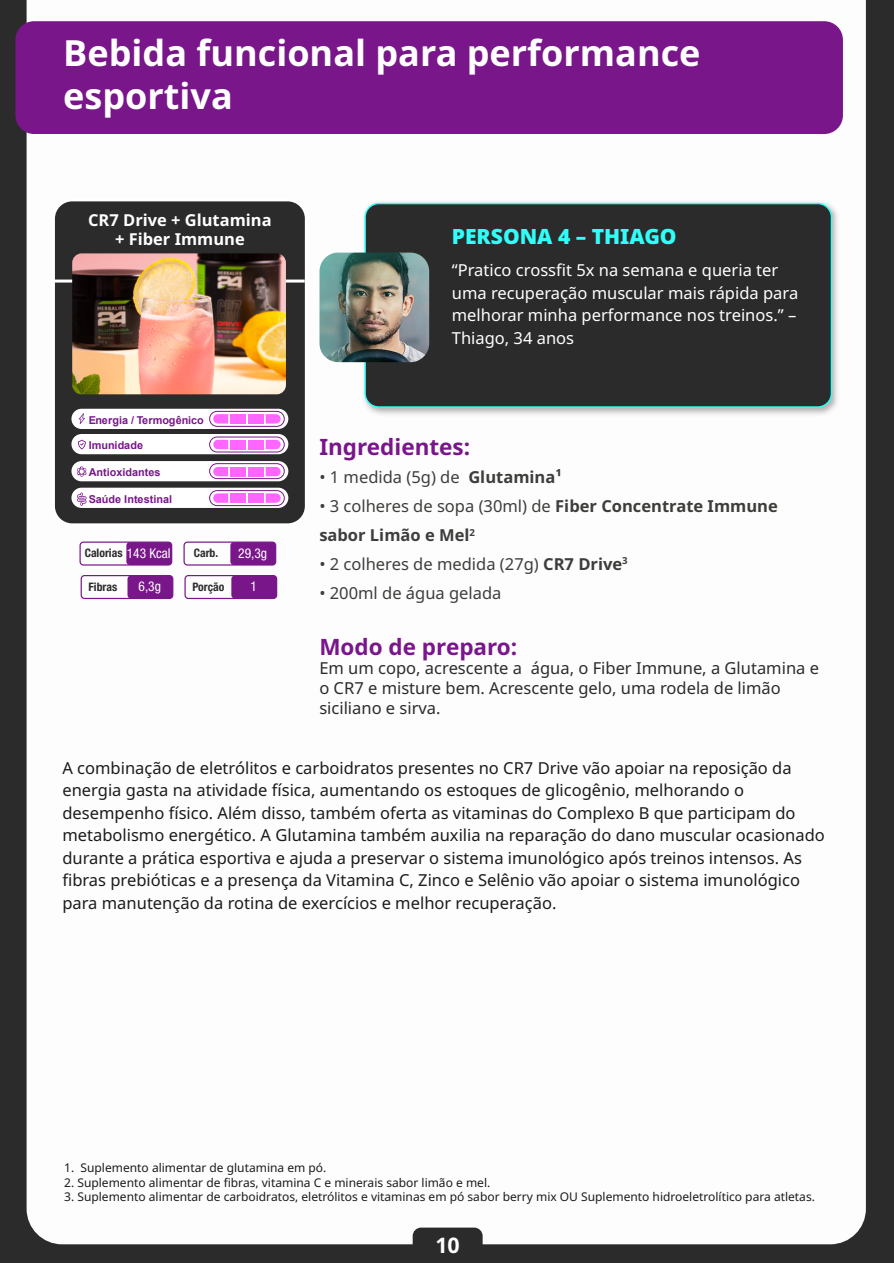
<style>
.page{position:relative;width:894px;height:1263px;background:#fff}
.page>*{position:absolute;margin:0;border:0;box-sizing:border-box;transform-origin:0 0}
.t1{font:700 36px/43.2px "Noto Sans";color:#fff}
.t2{font:700 22.5px "Noto Sans";color:#78168a}
.t3{font:700 21.45px "Noto Sans";color:#fff}
.t4{font:900 21px "Noto Sans";color:#30fff9}
.t5{font:16.5px/22.5px "Noto Sans";color:#1b1b1b}
.t6{font:16.5px/22.5px "Noto Sans";color:#fff}
.t7{font:16.5px/19.8px "Noto Sans";color:#2b2b2b}
.t8{font:16.5px "Noto Sans";color:#3d3d3b}
.t9{font:700 16.5px/28.8px "Noto Sans";color:#3d3d3b}
.t10{font:700 16.5px/19.6px "Noto Sans";color:#fff;text-align:center}
.t11{font:condensed 13.5px "Helvetica Neue LT Std";color:#fff}
.t12{font:12px "Noto Sans";color:#1b1b1b}
.t13{font:700 condensed 11.7px "Helvetica Neue LT Std";color:#2b2b2b}
.t14{font:700 10.8px "Arial";color:#78168a}
.s1{font-weight:700}
.s2{font-weight:400}
</style>
<div class="page">
<div style="left:0;top:0;width:893px;height:1263px;background:#2b2b2b"></div>
<div style="left:27px;top:0;width:838px;height:1244px;background:#fdfdfd"></div>
<div style="left:412px;top:1227px;width:70px;height:34px;background:#2b2b2b;border-radius:8px"></div>
<img style="left:358px;top:196px;width:486px;height:225px">
<div style="left:365px;top:204px;width:466px;height:203px;background:#2b2b2b;border-radius:14px"></div>
<div style="left:364px;top:203px;width:467px;height:205px;border:1px solid #30fff9;border-radius:14px"></div>
<img style="left:319px;top:253px;width:110px;height:109px">
<div style="left:127px;top:575px;width:46px;height:23px;background:#78168a;border-radius:3px"></div>
<div style="left:81px;top:575px;width:92px;height:24px;border:1px solid #78168a;border-radius:3px"></div>
<div style="left:230px;top:542px;width:45px;height:23px;background:#78168a;border-radius:3px"></div>
<div style="left:183px;top:541px;width:93px;height:24px;border:1px solid #78168a;border-radius:3px"></div>
<div style="left:126px;top:542px;width:46px;height:23px;background:#78168a;border-radius:3px"></div>
<div style="left:79px;top:541px;width:93px;height:24px;border:1px solid #78168a;border-radius:3px"></div>
<div style="left:231px;top:575px;width:45px;height:23px;background:#78168a;border-radius:3px"></div>
<div style="left:184px;top:575px;width:93px;height:24px;border:1px solid #78168a;border-radius:3px"></div>
<div style="left:53px;top:200px;width:253px;height:325px;background:#2b2b2b;border-radius:19px"></div>
<div style="left:52px;top:198px;width:256px;height:328px;border:3px solid #fff;border-radius:19px"></div>
<div style="left:71px;top:409px;width:217px;height:20px;background:#fff;border-radius:10px"></div>
<div style="left:209px;top:411px;width:75px;height:16px;border:1px solid #78168a;border-radius:7px"></div>
<svg style="left:79px;top:413px;width:6px;height:11px"></svg>
<svg style="left:213px;top:414px;width:15px;height:9px"></svg>
<svg style="left:265px;top:414px;width:15px;height:9px"></svg>
<div style="left:247px;top:414px;width:16px;height:9px;background:#f6f"></div>
<div style="left:230px;top:414px;width:16px;height:9px;background:#f6f"></div>
<div style="left:71px;top:461px;width:217px;height:20px;background:#fff;border-radius:10px"></div>
<div style="left:209px;top:463px;width:75px;height:16px;border:1px solid #78168a;border-radius:7px"></div>
<svg style="left:77px;top:466px;width:9px;height:11px"></svg>
<svg style="left:213px;top:467px;width:15px;height:9px"></svg>
<svg style="left:265px;top:467px;width:15px;height:9px"></svg>
<div style="left:247px;top:467px;width:16px;height:9px;background:#f6f"></div>
<div style="left:230px;top:467px;width:16px;height:9px;background:#f6f"></div>
<div style="left:71px;top:488px;width:217px;height:20px;background:#fff;border-radius:10px"></div>
<div style="left:209px;top:490px;width:75px;height:16px;border:1px solid #78168a;border-radius:7px"></div>
<svg style="left:77px;top:492px;width:9px;height:14px"></svg>
<svg style="left:213px;top:493px;width:15px;height:10px"></svg>
<svg style="left:265px;top:493px;width:15px;height:10px"></svg>
<div style="left:247px;top:493px;width:16px;height:10px;background:#f6f"></div>
<div style="left:230px;top:493px;width:16px;height:10px;background:#f6f"></div>
<div style="left:71px;top:434px;width:217px;height:20px;background:#fff;border-radius:10px"></div>
<div style="left:209px;top:436px;width:75px;height:16px;border:1px solid #78168a;border-radius:7px"></div>
<svg style="left:78px;top:439px;width:8px;height:10px"></svg>
<svg style="left:213px;top:440px;width:15px;height:9px"></svg>
<svg style="left:265px;top:440px;width:15px;height:9px"></svg>
<div style="left:247px;top:440px;width:16px;height:9px;background:#f6f"></div>
<div style="left:230px;top:440px;width:16px;height:9px;background:#f6f"></div>
<hr style="left:53px;top:279px;width:251px;height:3px;background:#fff">
<img style="left:72px;top:253px;width:214px;height:141px">
<div style="left:15px;top:21px;width:827px;height:113px;background:#78168a;border-radius:19px"></div>
<h1 class="t1" style="left:63px;top:32px;width:638px">Bebida funcional para performance esportiva</h1>
<p class="t10" style="left:88px;top:210px;width:185px">CR7 Drive + Glutamina + Fiber Immune</p>
<p class="t14" style="left:89px;top:412px;width:117px">Energia / Termogênico</p>
<p class="t14" style="left:89px;top:438px;width:56px">Imunidade</p>
<p class="t14" style="left:89px;top:464px;width:73px">Antioxidantes</p>
<p class="t14" style="left:89px;top:491px;width:85px">Saúde Intestinal</p>
<p class="t11" style="left:127px;top:545px;width:45px">143 Kcal</p>
<p class="t11" style="left:238px;top:545px;width:30px">29,3g</p>
<p class="t11" style="left:138px;top:578px;width:24px">6,3g</p>
<p class="t13" style="left:192px;top:579px;width:33px">Porção</p>
<p class="t11" style="left:250px;top:578px;width:8px">1</p>
<p class="t13" style="left:85px;top:546px;width:39px">Calorias</p>
<p class="t13" style="left:194px;top:546px;width:26px">Carb.</p>
<p class="t13" style="left:88px;top:579px;width:30px">Fibras</p>
<p class="t4" style="left:451px;top:224px;width:226px">PERSONA 4 – THIAGO</p>
<p class="t6" style="left:451px;top:259px;width:348px">“Pratico crossfit 5x na semana e queria ter uma recuperação muscular mais rápida para melhorar minha performance nos treinos.” – Thiago, 34 anos</p>
<h2 class="t2" style="left:319px;top:434px;width:152px">Ingredientes:</h2>
<p class="t8" style="left:319px;top:468px;width:244px">• 1 medida (5g) de <span class="s1">Glutamina¹</span></p>
<p class="t9" style="left:319px;top:492px;width:460px"><span class="s2">• 3 colheres de sopa (30ml) de</span> Fiber Concentrate Immune sabor Limão e Mel<sup>2</sup></p>
<p class="t8" style="left:319px;top:554px;width:310px">• 2 colheres de medida (27g) <span class="s1">CR7 Drive</span><sup>3</sup></p>
<p class="t8" style="left:319px;top:583px;width:184px">• 200ml de água gelada</p>
<h2 class="t2" style="left:319px;top:633px;width:199px">Modo de preparo:</h2>
<p class="t7" style="left:319px;top:659px;width:501px">Em um copo, acrescente a água, o Fiber Immune, a Glutamina e o CR7 e misture bem. Acrescente gelo, uma rodela de limão siciliano e sirva.</p>
<p class="t5" style="left:62px;top:757px;width:763px">A combinação de eletrólitos e carboidratos presentes no CR7 Drive vão apoiar na reposição da energia gasta na atividade física, aumentando os estoques de glicogênio, melhorando o desempenho físico. Além disso, também oferta as vitaminas do Complexo B que participam do metabolismo energético. A Glutamina também auxilia na reparação do dano muscular ocasionado durante a prática esportiva e ajuda a preservar o sistema imunológico após treinos intensos. As fibras prebióticas e a presença da Vitamina C, Zinco e Selênio vão apoiar o sistema imunológico para manutenção da rotina de exercícios e melhor recuperação.</p>
<p class="t12" style="left:64px;top:1161px;width:263px">1. Suplemento alimentar de glutamina em pó.</p>
<p class="t12" style="left:64px;top:1175px;width:427px">2. Suplemento alimentar de fibras, vitamina C e minerais sabor limão e mel.</p>
<p class="t12" style="left:64px;top:1190px;width:752px">3. Suplemento alimentar de carboidratos, eletrólitos e vitaminas em pó sabor berry mix OU Suplemento hidroeletrolítico para atletas.</p>
<h3 class="t3" style="left:435px;top:1233px;width:26px">10</h3>
</div>
